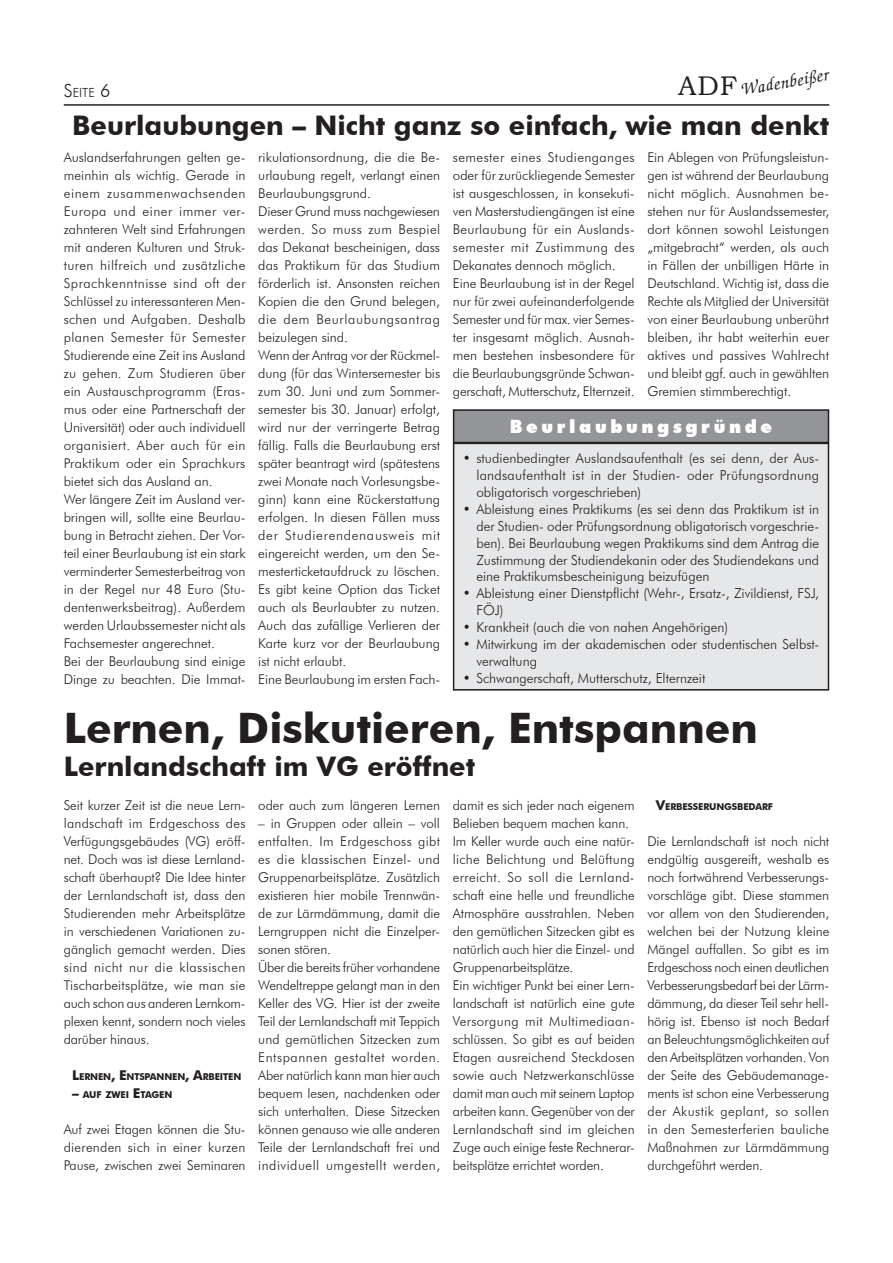
<style>
.page{position:relative;width:893px;height:1263px;background:#fff}
.page>*{position:absolute;margin:0;border:0;box-sizing:border-box;transform-origin:0 0}
.t1{font:700 42px "Futura BT";color:#231f20}
.t2{font:700 27px "Futura BT";color:#231f20}
.t3{font:27px "Bookman Old Style";color:#231f20}
.t4{font:900 18.45px "Futura BT";letter-spacing:.2em;color:#fff}
.t5{font:italic 500 18px "Zapf Chancery";color:#231f20}
.t6{font:300 13.8px/16.8px "Futura BT";color:#231f20;text-align:justify}
.t7{font:300 13.5px/18px "Futura BT";letter-spacing:-.005em;color:#231f20}
.t8{font:300 12.6px "Futura BT";color:#231f20}
.t9{font:700 9.45px "Futura BT";letter-spacing:-.015em;color:#231f20}
.s1{font-size:18px}
.s2{font-size:13.5px}
</style>
<div class="page">
<hr style="left:64px;top:104px;width:765px;height:2px;background:#231f20">
<div style="left:454px;top:443px;width:374px;height:247px;background:#e6e7e9"></div>
<div style="left:453px;top:443px;width:376px;height:248px;border:2px solid #231f20"></div>
<div style="left:454px;top:410px;width:374px;height:33px;background:#939598"></div>
<div style="left:453px;top:409px;width:376px;height:34px;border:2px solid #231f20"></div>
<p class="t8" style="left:64px;top:85px;width:48px"><span class="s1">S</span>eite <span class="s1">6</span></p>
<h2 class="t3" style="left:678px;top:68px;width:60px">ADF</h2>
<h3 class="t5" style="left:739px;top:81px;width:90px;rotate:-10deg">Wadenbeißer</h3>
<h2 class="t2" style="left:72px;top:109px;width:758px">Beurlaubungen – Nicht ganz so einfach, wie man denkt</h2>
<p class="t7" style="left:64px;top:148px;width:183px">Auslandserfahrungen gelten ge&shy;meinhin als wichtig. Gerade in einem zusammenwachsenden<br>Europa und einer immer ver&shy;zahnteren Welt sind Erfahrungen mit anderen Kulturen und Struk&shy;turen hilfreich und zusätzliche<br>Sprachkenntnisse sind oft der<br>Schlüssel zu interessanteren Men&shy;schen und Aufgaben. Deshalb planen Semester für Semester<br>Studierende eine Zeit ins Ausland zu gehen. Zum Studieren über ein Austauschprogramm (Eras&shy;mus oder eine Partnerschaft der<br>Universität) oder auch individuell organisiert. Aber auch für ein<br>Praktikum oder ein Sprachkurs bietet sich das Ausland an.<br>Wer längere Zeit im Ausland ver&shy;bringen will, sollte eine Beurlau&shy;bung in Betracht ziehen. Der Vor&shy;teil einer Beurlaubung ist ein stark verminderter Semesterbeitrag von in der Regel nur 48 Euro (Stu&shy;dentenwerksbeitrag). Außerdem werden Urlaubssemester nicht als<br>Fachsemester angerechnet.<br>Bei der Beurlaubung sind einige<br>Dinge zu beachten. Die Immat-</p>
<p class="t7" style="left:258px;top:148px;width:183px">rikulationsordnung, die die Be&shy;urlaubung regelt, verlangt einen<br>Beurlaubungsgrund.<br>Dieser Grund muss nachgewiesen werden. So muss zum Bespiel das Dekanat bescheinigen, dass das Praktikum für das Studium förderlich ist. Ansonsten reichen<br>Kopien die den Grund belegen, die dem Beurlaubungsantrag beizulegen sind.<br>Wenn der Antrag vor der Rückmel&shy;dung (für das Wintersemester bis zum 30. Juni und zum Sommer&shy;semester bis 30. Januar) erfolgt, wird nur der verringerte Betrag fällig. Falls die Beurlaubung erst später beantragt wird (spätestens zwei Monate nach Vorlesungsbe&shy;ginn) kann eine Rückerstattung erfolgen. In diesen Fällen muss der Studierendenausweis mit eingereicht werden, um den Se&shy;mesterticketaufdruck zu löschen.<br>Es gibt keine Option das Ticket auch als Beurlaubter zu nutzen.<br>Auch das zufällige Verlieren der<br>Karte kurz vor der Beurlaubung ist nicht erlaubt.<br>Eine Beurlaubung im ersten Fach-</p>
<p class="t7" style="left:453px;top:148px;width:183px">semester eines Studienganges oder für zurückliegende Semester ist ausgeschlossen, in konsekuti&shy;ven Masterstudiengängen ist eine<br>Beurlaubung für ein Auslands&shy;semester mit Zustimmung des<br>Dekanates dennoch möglich.<br>Eine Beurlaubung ist in der Regel nur für zwei aufeinanderfolgende<br>Semester und für max. vier Semes&shy;ter insgesamt möglich. Ausnah&shy;men bestehen insbesondere für die Beurlaubungsgründe Schwan&shy;gerschaft, Mutterschutz, Elternzeit.</p>
<p class="t7" style="left:647px;top:148px;width:183px;text-align:justify">Ein Ablegen von Prüfungsleistun&shy;gen ist während der Beurlaubung nicht möglich. Ausnahmen be&shy;stehen nur für Auslandssemester, dort können sowohl Leistungen „mitgebracht“ werden, als auch in Fällen der unbilligen Härte in Deutschland. Wichtig ist, dass die Rechte als Mitglied der Universität von einer Beurlaubung unberührt bleiben, ihr habt weiterhin euer aktives und passives Wahlrecht und bleibt ggf. auch in gewählten Gremien stimmberechtigt.</p>
<h3 class="t4" style="left:510px;top:415px;width:264px">Beurlaubungsgründe</h3>
<p class="t6" style="left:476px;top:450px;width:344px;text-indent:-14px">• studienbedingter Auslandsaufenthalt (es sei denn, der Aus&shy;landsaufenthalt ist in der Studien- oder Prüfungsordnung obligatorisch vorgeschrieben)</p>
<p class="t6" style="left:476px;top:500px;width:344px;text-indent:-14px">• Ableistung eines Praktikums (es sei denn das Praktikum ist in der Studien- oder Prüfungsordnung obligatorisch vorgeschrie&shy;ben). Bei Beurlaubung wegen Praktikums sind dem Antrag die Zustimmung der Studiendekanin oder des Studiendekans und eine Praktikumsbescheinigung beizufügen</p>
<p class="t6" style="left:476px;top:585px;width:344px;text-indent:-14px">• Ableistung einer Dienstpflicht (Wehr-, Ersatz-, Zivildienst, FSJ,<br>FÖJ)</p>
<p class="t6" style="left:463px;top:619px;width:267px">• Krankheit (auch die von nahen Angehörigen)</p>
<p class="t6" style="left:476px;top:635px;width:344px;text-indent:-14px">• Mitwirkung im der akademischen oder studentischen Selbst&shy;verwaltung</p>
<p class="t6" style="left:463px;top:669px;width:244px">• Schwangerschaft, Mutterschutz, Elternzeit</p>
<h1 class="t1" style="left:64px;top:703px;width:696px">Lernen, Diskutieren, Entspannen</h1>
<h2 class="t2" style="left:64px;top:749px;width:413px">Lernlandschaft im VG eröffnet</h2>
<p class="t7" style="left:64px;top:796px;width:183px;text-align:justify">Seit kurzer Zeit ist die neue Lern&shy;landschaft im Erdgeschoss des Verfügungsgebäudes (VG) eröff&shy;net. Doch was ist diese Lernland&shy;schaft überhaupt? Die Idee hinter der Lernlandschaft ist, dass den Studierenden mehr Arbeitsplätze in verschiedenen Variationen zu&shy;gänglich gemacht werden. Dies sind nicht nur die klassischen Tischarbeitsplätze, wie man sie auch schon aus anderen Lernkom&shy;plexen kennt, sondern noch vieles darüber hinaus.</p>
<p class="t9" style="left:72px;top:1071px;width:171px"><span class="s2">L</span>ERNEN<span class="s2">, E</span> NTSPANNEN<span class="s2">, A</span>RBEITEN</p>
<p class="t9" style="left:72px;top:1089px;width:102px"><span class="s2">–</span> AUF ZWEI <span class="s2">E</span>TAGEN</p>
<p class="t7" style="left:64px;top:1120px;width:183px;text-align:justify">Auf zwei Etagen können die Stu&shy;dierenden sich in einer kurzen Pause, zwischen zwei Seminaren</p>
<p class="t7" style="left:258px;top:796px;width:183px">oder auch zum längeren Lernen</p>
<p class="t7" style="left:258px;top:814px;width:183px">– in Gruppen oder allein – voll entfalten. Im Erdgeschoss gibt es die klassischen Einzel- und<br>Gruppenarbeitsplätze. Zusätzlich existieren hier mobile Trennwän&shy;de zur Lärmdämmung, damit die<br>Lerngruppen nicht die Einzelper&shy;sonen stören.<br>Über die bereits früher vorhandene<br>Wendeltreppe gelangt man in den<br>Keller des VG. Hier ist der zweite<br>Teil der Lernlandschaft mit Teppich und gemütlichen Sitzecken zum<br>Entspannen gestaltet worden.<br>Aber natürlich kann man hier auch bequem lesen, nachdenken oder sich unterhalten. Diese Sitzecken können genauso wie alle anderen<br>Teile der Lernlandschaft frei und individuell umgestellt werden,</p>
<p class="t7" style="left:453px;top:796px;width:183px">damit es sich jeder nach eigenem<br>Belieben bequem machen kann.<br>Im Keller wurde auch eine natür&shy;liche Belichtung und Belüftung erreicht. So soll die Lernland&shy;schaft eine helle und freundliche<br>Atmosphäre ausstrahlen. Neben den gemütlichen Sitzecken gibt es natürlich auch hier die Einzel- und<br>Gruppenarbeitsplätze.<br>Ein wichtiger Punkt bei einer Lern&shy;landschaft ist natürlich eine gute<br>Versorgung mit Multimediaan&shy;schlüssen. So gibt es auf beiden<br>Etagen ausreichend Steckdosen sowie auch Netzwerkanschlüsse damit man auch mit seinem Laptop arbeiten kann. Gegenüber von der<br>Lernlandschaft sind im gleichen<br>Zuge auch einige feste Rechnerar&shy;beitsplätze errichtet worden.</p>
<p class="t9" style="left:656px;top:801px;width:119px"><span class="s2">V</span>ERBESSERUNGSBEDARF</p>
<p class="t7" style="left:647px;top:832px;width:183px;text-align:justify">Die Lernlandschaft ist noch nicht endgültig ausgereift, weshalb es noch fortwährend Verbesserungs&shy;vorschläge gibt. Diese stammen vor allem von den Studierenden, welchen bei der Nutzung kleine Mängel auffallen. So gibt es im Erdgeschoss noch einen deutlichen Verbesserungsbedarf bei der Lärm&shy;dämmung, da dieser Teil sehr hell&shy;hörig ist. Ebenso ist noch Bedarf an Beleuchtungsmöglichkeiten auf den Arbeitsplätzen vorhanden. Von der Seite des Gebäudemanage&shy;ments ist schon eine Verbesserung der Akustik geplant, so sollen in den Semesterferien bauliche Maßnahmen zur Lärmdämmung durchgeführt werden.</p>
</div>
